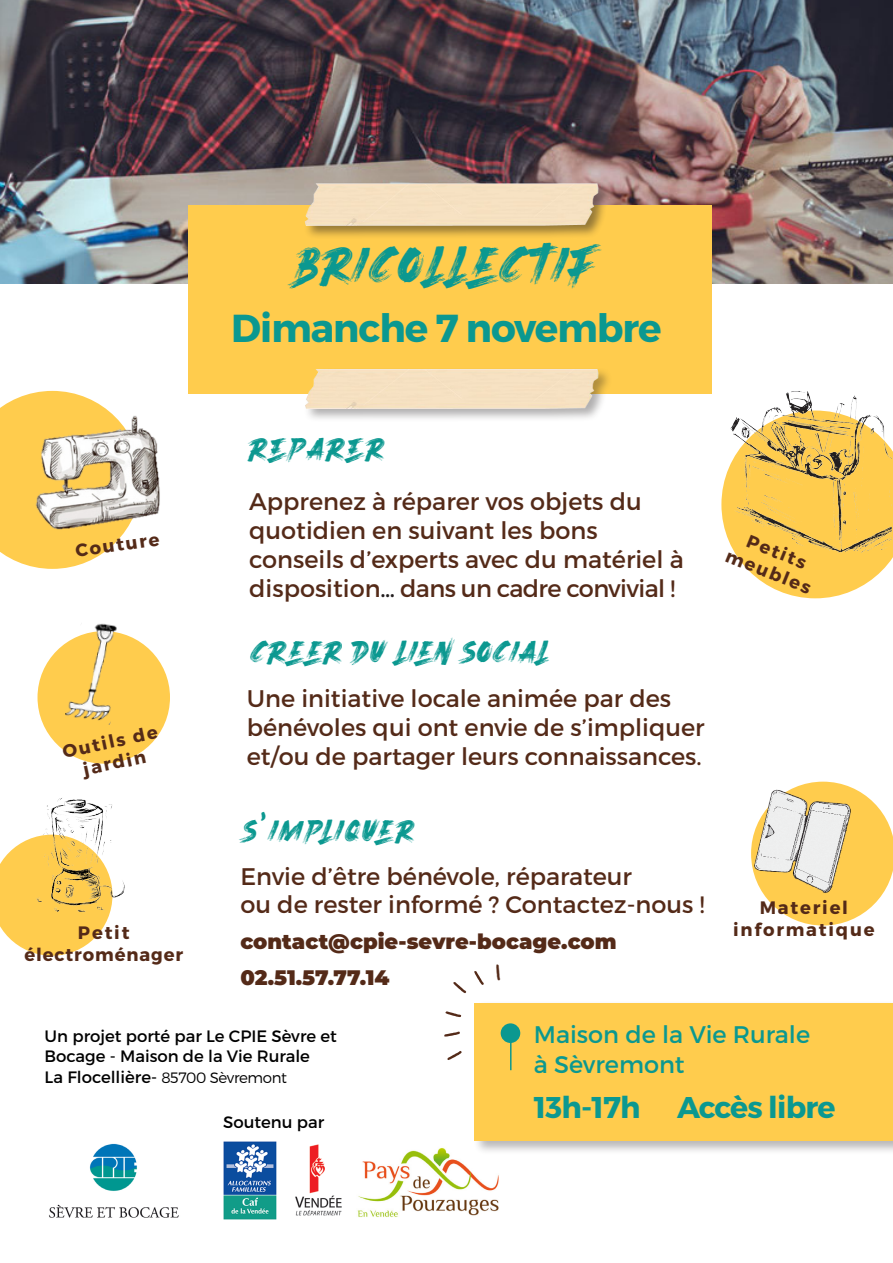
<style>
.page{position:relative;width:893px;height:1263px;background:#fff}
.page>*{position:absolute;margin:0;border:0;box-sizing:border-box;transform-origin:0 0}
.t1{font:45px "Ocean Rush DEMO";letter-spacing:.05em;color:#0b9890}
.t2{font:700 39px "Montserrat";letter-spacing:-.025em;color:#0b9890}
.t3{font:700 30px "Montserrat";letter-spacing:-.025em;color:#0b9890}
.t4{font:27px "Ocean Rush DEMO";letter-spacing:.05em;color:#0b9890}
.t5{font:27px "Ocean Rush DEMO";letter-spacing:.075em;color:#0b9890}
.t6{font:27px "Ocean Rush DEMO";letter-spacing:.1em;color:#0b9890}
.t7{font:24px/28.8px "Montserrat";color:#542a18}
.t8{font:24px "Montserrat";color:#0b9890}
.t9{font:900 21px "Montserrat";color:#542a18}
.t10{font:700 18px/21.6px "Montserrat";letter-spacing:.1em;color:#542a18;text-align:center}
.t11{font:700 18px "Montserrat";letter-spacing:.05em;color:#542a18}
.t12{font:16.5px/19.8px "Montserrat";color:#000}
.s1{color:#231f20}
.s2{font-family:"Caballar"}
.s3{font-weight:300;font-size:15px}
</style>
<div class="page">
<img style="left:357px;top:1148px;width:142px;height:69px">
<img style="left:0;top:0;width:893px;height:283px">
<div style="left:188px;top:206px;width:524px;height:188px;background:#ffcc4d"></div>
<div style="left:304px;top:181px;width:308px;height:59px;background:#231f20;opacity:.48"></div>
<img style="left:300px;top:175px;width:308px;height:55px">
<div style="left:304px;top:367px;width:308px;height:56px;background:#231f20;opacity:.36"></div>
<img style="left:304px;top:367px;width:304px;height:46px">
<div style="left:473px;top:1000px;width:420px;height:155px;background:#231f20;opacity:.32"></div>
<div style="left:475px;top:1003px;width:418px;height:137px;background:#ffcc4d"></div>
<svg style="left:772px;top:819px;width:121px;height:106px"></svg>
<img style="left:751px;top:782px;width:135px;height:122px">
<svg style="left:0;top:391px;width:126px;height:178px"></svg>
<img style="left:34px;top:413px;width:126px;height:117px">
<div style="left:38px;top:631px;width:132px;height:133px;background:#ffcc4d;border-radius:50%"></div>
<img style="left:65px;top:623px;width:66px;height:102px">
<svg style="left:736px;top:555px;width:157px;height:43px"></svg>
<img style="left:721px;top:391px;width:172px;height:164px">
<svg style="left:0;top:839px;width:108px;height:117px"></svg>
<img style="left:29px;top:798px;width:96px;height:120px">
<img style="left:49px;top:1143px;width:130px;height:75px">
<img style="left:223px;top:1141px;width:54px;height:78px">
<hr style="left:510px;top:1033px;width:2px;height:37px;background:#0b9890">
<div style="left:501px;top:1023px;width:19px;height:20px;background:#0b9890;border-radius:50%"></div>
<img style="left:295px;top:1144px;width:47px;height:72px">
<p class="t1" style="left:296px;top:225px;width:302px">BRICOLLECTIF</p>
<p class="t2" style="left:231px;top:304px;width:432px">Dimanche 7 novembre</p>
<p class="t10" style="left:74px;top:540px;width:86px;rotate:-8deg">Couture</p>
<p class="t10" style="left:61px;top:741px;width:98px;rotate:-12deg">Outils de jardin</p>
<p class="t10" style="left:78px;top:922px;width:53px">Petit</p>
<p class="t11" style="left:24px;top:943px;width:160px">électroménager</p>
<p class="t6" style="left:249px;top:425px;width:136px">REPARER</p>
<p class="t7" style="left:249px;top:487px;width:394px">Apprenez à réparer vos objets du</p>
<p class="t7" style="left:249px;top:516px;width:436px">quotidien en suivant les bons conseils d’experts avec du matériel à disposition<span class="s1">...</span> dans un cadre convivial !</p>
<p class="t4" style="left:251px;top:628px;width:300px">CREER DU LIEN SOCIAL</p>
<p class="t7" style="left:247px;top:684px;width:426px">Une initiative locale animée par des</p>
<p class="t7" style="left:247px;top:713px;width:459px">bénévoles qui ont envie de s’impliquer et/ou de partager leurs connaissances.</p>
<p class="t5" style="left:243px;top:807px;width:173px">S<span class="s2">’</span>IMPLIQUER</p>
<p class="t7" style="left:240px;top:862px;width:393px">Envie d’être bénévole, réparateur</p>
<p class="t7" style="left:240px;top:890px;width:466px">ou de rester informé ? Contactez-nous !</p>
<p class="t9" style="left:240px;top:926px;width:378px">contact@cpie-sevre-bocage.com</p>
<p class="t9" style="left:240px;top:962px;width:151px">02.51.57.77.14</p>
<p class="t10" style="left:739px;top:525px;width:92px;rotate:22deg">Petits meubles</p>
<p class="t10" style="left:760px;top:897px;width:90px">Materiel</p>
<p class="t10" style="left:733px;top:919px;width:143px">informatique</p>
<p class="t12" style="left:45px;top:1026px;width:294px">Un projet porté par Le CPIE Sèvre et<br>Bocage - Maison de la Vie Rurale</p>
<p class="t12" style="left:45px;top:1067px;width:244px">La Flocellière- <span class="s3">85700 Sèvremont</span></p>
<p class="t12" style="left:223px;top:1112px;width:103px">Soutenu par</p>
<p class="t8" style="left:534px;top:1019px;width:278px">Maison de la Vie Rurale</p>
<p class="t8" style="left:534px;top:1049px;width:152px">à Sèvremont</p>
<p class="t3" style="left:534px;top:1088px;width:303px">13h-17h Accès libre</p>
</div>
